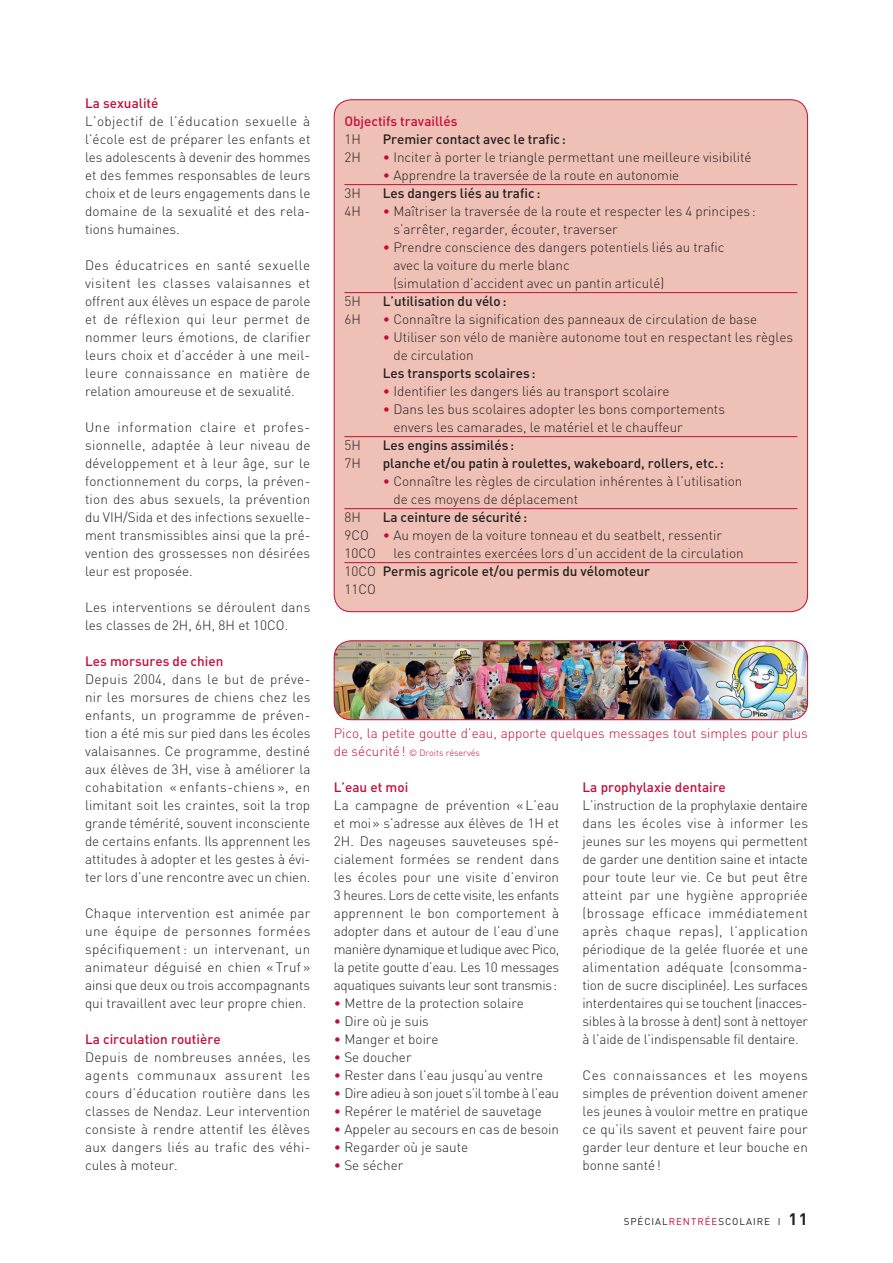
<style>
.page{position:relative;width:893px;height:1263px;background:#fff}
.page>*{position:absolute;margin:0;border:0;box-sizing:border-box;transform-origin:0 0}
.t1{font:300 13.5px/18px "DIN";color:#231f20;text-align:justify}
.t2{font:500 13.5px "DIN";color:#231f20}
.t3{font:500 13.5px "DIN";color:#c40c37}
.t4{font:300 13.5px "DIN";color:#c40c37}
.t5{font:300 13.5px/18px "DIN";letter-spacing:.02em;color:#231f20}
.t6{font:300 13.5px "DIN";letter-spacing:-.03em;color:#231f20}
.t7{font:9.75px "DIN";letter-spacing:.1em;color:#231f20}
.t8{font:300 9px "DIN";color:#c40c37}
.s1{color:#c40c37}
.s2{font-weight:500}
.s3{font-size:13.5px}
.s4{font-weight:700;font-size:16.5px}
</style>
<div class="page">
<div style="left:334px;top:100px;width:474px;height:512px;background:#efc0b6;border-radius:17px"></div>
<hr style="left:344px;top:184px;width:453px;height:1px;background:#c40c37">
<hr style="left:344px;top:292px;width:453px;height:1px;background:#c40c37">
<hr style="left:344px;top:436px;width:453px;height:1px;background:#c40c37">
<hr style="left:344px;top:508px;width:453px;height:1px;background:#c40c37">
<hr style="left:344px;top:562px;width:453px;height:1px;background:#c40c37">
<img style="left:334px;top:641px;width:474px;height:79px">
<div style="left:334px;top:640px;width:474px;height:80px;border:1px solid #c40c37;border-radius:17px"></div>
<p class="t3" style="left:85px;top:95px;width:75px">La sexualité</p>
<p class="t1" style="left:85px;top:112px;width:227px">L’objectif de l’éducation sexuelle à l’école est de préparer les enfants et les adolescents à devenir des hommes et des femmes responsables de leurs choix et de leurs engagements dans le domaine de la sexualité et des rela&shy;tions humaines.</p>
<p class="t1" style="left:85px;top:256px;width:227px">Des éducatrices en santé sexuelle visitent les classes valaisannes et offrent aux élèves un espace de parole et de réflexion qui leur permet de nommer leurs émotions, de clarifier leurs choix et d’accéder à une meil&shy;leure connaissance en matière de relation amoureuse et de sexualité.</p>
<p class="t1" style="left:85px;top:418px;width:227px">Une information claire et profes&shy;sionnelle, adaptée à leur niveau de développement et à leur âge, sur le fonctionnement du corps, la préven&shy;tion des abus sexuels, la prévention du VIH/Sida et des infections sexuelle&shy;ment transmissibles ainsi que la pré&shy;vention des grossesses non désirées leur est proposée.</p>
<p class="t5" style="left:85px;top:598px;width:227px">Les interventions se déroulent dans les classes de 2H, 6H, 8H et 10CO.</p>
<p class="t3" style="left:85px;top:652px;width:140px">Les morsures de chien</p>
<p class="t1" style="left:85px;top:670px;width:227px">Depuis 2004, dans le but de préve&shy;nir les morsures de chiens chez les enfants, un programme de préven&shy;tion a été mis sur pied dans les écoles valaisannes. Ce programme, destiné aux élèves de 3H, vise à améliorer la cohabitation « enfants-chiens », en limitant soit les craintes, soit la trop grande témérité, souvent inconsciente de certains enfants. Ils apprennent les attitudes à adopter et les gestes à évi&shy;ter lors d’une rencontre avec un chien.</p>
<p class="t1" style="left:85px;top:904px;width:227px">Chaque intervention est animée par une équipe de personnes formées spécifiquement : un intervenant, un animateur déguisé en chien « Truf » ainsi que deux ou trois accompagnants qui travaillent avec leur propre chien.</p>
<p class="t3" style="left:85px;top:1030px;width:137px">La circulation routière</p>
<p class="t1" style="left:85px;top:1048px;width:227px">Depuis de nombreuses années, les agents communaux assurent les cours d’éducation routière dans les classes de Nendaz. Leur intervention consiste à rendre attentif les élèves aux dangers liés au trafic des véhi&shy;cules à moteur.</p>
<p class="t3" style="left:344px;top:113px;width:115px">Objectifs travaillés</p>
<p class="t1" style="left:344px;top:130px;width:18px">1H</p>
<p class="t2" style="left:383px;top:130px;width:185px">Premier contact avec le trafic :</p>
<p class="t1" style="left:344px;top:148px;width:18px">2H</p>
<p class="t1" style="left:383px;top:148px;width:370px"><span class="s1">•</span> Inciter à porter le triangle permettant une meilleure visibilité</p>
<p class="t1" style="left:383px;top:166px;width:298px"><span class="s1">•</span> Apprendre la traversée de la route en autonomie</p>
<p class="t1" style="left:344px;top:184px;width:18px">3H</p>
<p class="t2" style="left:383px;top:184px;width:159px">Les dangers liés au trafic :</p>
<p class="t1" style="left:344px;top:202px;width:18px">4H</p>
<p class="t1" style="left:393px;top:202px;width:364px;text-indent:-11px"><span class="s1">•</span> Maîtriser la traversée de la route et respecter les 4 principes : s’arrêter, regarder, écouter, traverser</p>
<p class="t1" style="left:393px;top:238px;width:333px;text-align:left;text-indent:-11px"><span class="s1">•</span> Prendre conscience des dangers potentiels liés au trafic avec la voiture du merle blanc<br>(simulation d’accident avec un pantin articulé)</p>
<p class="t1" style="left:344px;top:292px;width:18px">5H</p>
<p class="t2" style="left:383px;top:292px;width:125px">L’utilisation du vélo:</p>
<p class="t1" style="left:344px;top:310px;width:18px">6H</p>
<p class="t1" style="left:383px;top:310px;width:376px"><span class="s1">•</span> Connaître la signification des panneaux de circulation de base</p>
<p class="t1" style="left:393px;top:328px;width:401px;text-indent:-11px"><span class="s1">•</span> Utiliser son vélo de manière autonome tout en respectant les règles de circulation</p>
<p class="t2" style="left:383px;top:364px;width:154px">Les transports scolaires :</p>
<p class="t1" style="left:383px;top:382px;width:288px"><span class="s1">•</span> Identifier les dangers liés au transport scolaire</p>
<p class="t1" style="left:393px;top:400px;width:333px;text-indent:-11px"><span class="s1">•</span> Dans les bus scolaires adopter les bons comportements envers les camarades, le matériel et le chauffeur</p>
<p class="t1" style="left:344px;top:436px;width:18px">5H</p>
<p class="t2" style="left:383px;top:436px;width:133px">Les engins assimilés :</p>
<p class="t1" style="left:344px;top:454px;width:18px">7H</p>
<p class="t2" style="left:383px;top:454px;width:343px">planche et/ou patin à roulettes, wakeboard, rollers, etc.:</p>
<p class="t1" style="left:393px;top:472px;width:351px;text-indent:-11px"><span class="s1">•</span> Connaître les règles de circulation inhérentes à l’utilisation de ces moyens de déplacement</p>
<p class="t1" style="left:344px;top:508px;width:18px">8H</p>
<p class="t1" style="left:345px;top:508px;width:379px;text-align:left;text-indent:38px"><span class="s2">La ceinture de sécurité:<br></span>9CO <span class="s1">•</span> Au moyen de la voiture tonneau et du seatbelt, ressentir<br>10CO</p>
<p class="t1" style="left:345px;top:544px;width:401px;text-align:left;text-indent:49px">les contraintes exercées lors d’un accident de la circulation<br>10CO <span class="s2">Permis agricole et/ou permis du vélomoteur<br></span>11CO</p>
<p class="t4" style="left:334px;top:725px;width:476px">Pico, la petite goutte d’eau, apporte quelques messages tout simples pour plus</p>
<p class="t8" style="left:334px;top:747px;width:148px"><span class="s3">de sécurité!</span> © Droits réservés</p>
<p class="t3" style="left:334px;top:778px;width:76px">L’eau et moi</p>
<p class="t1" style="left:334px;top:796px;width:227px">La campagne de prévention « L’eau et moi» s’adresse aux élèves de 1H et 2H. Des nageuses sauveteuses spé&shy;cialement formées se rendent dans les écoles pour une visite d’environ 3 heures. Lors de cette visite, les enfants apprennent le bon comportement à adopter dans et autour de l’eau d’une manière dynamique et ludique avec Pico, la petite goutte d’eau. Les 10 messages aquatiques suivants leur sont transmis:</p>
<p class="t1" style="left:334px;top:994px;width:192px"><span class="s1">•</span> Mettre de la protection solaire</p>
<p class="t1" style="left:334px;top:1012px;width:97px"><span class="s1">•</span> Dire où je suis</p>
<p class="t1" style="left:334px;top:1030px;width:106px"><span class="s1">•</span> Manger et boire</p>
<p class="t1" style="left:334px;top:1048px;width:79px"><span class="s1">•</span> Se doucher</p>
<p class="t1" style="left:334px;top:1066px;width:211px"><span class="s1">•</span> Rester dans l’eau jusqu’au ventre</p>
<p class="t6" style="left:334px;top:1085px;width:227px"><span class="s1">•</span> Dire adieu à son jouet s’il tombe à l’eau</p>
<p class="t1" style="left:334px;top:1102px;width:210px"><span class="s1">•</span> Repérer le matériel de sauvetage</p>
<p class="t1" style="left:334px;top:1120px;width:227px"><span class="s1">•</span> Appeler au secours en cas de besoin</p>
<p class="t1" style="left:334px;top:1138px;width:136px"><span class="s1">•</span> Regarder où je saute</p>
<p class="t1" style="left:334px;top:1156px;width:71px"><span class="s1">•</span> Se sécher</p>
<p class="t3" style="left:582px;top:778px;width:145px">La prophylaxie dentaire</p>
<p class="t1" style="left:582px;top:796px;width:227px">L’instruction de la prophylaxie dentaire dans les écoles vise à informer les jeunes sur les moyens qui permettent de garder une dentition saine et intacte pour toute leur vie. Ce but peut être atteint par une hygiène appropriée (brossage efficace immédiatement après chaque repas), l’application périodique de la gelée fluorée et une alimentation adéquate (consomma&shy;tion de sucre disciplinée). Les surfaces interdentaires qui se touchent (inacces&shy;sibles à la brosse à dent) sont à nettoyer à l’aide de l’indispensable fil dentaire.</p>
<p class="t1" style="left:582px;top:1066px;width:227px">Ces connaissances et les moyens simples de prévention doivent amener les jeunes à vouloir mettre en pratique ce qu’ils savent et peuvent faire pour garder leur denture et leur bouche en bonne santé!</p>
<p class="t7" style="left:624px;top:1215px;width:186px">SPÉCIAL<span class="s1">RENTRÉE</span>SCOLAIRE I <span class="s4">11</span></p>
</div>
